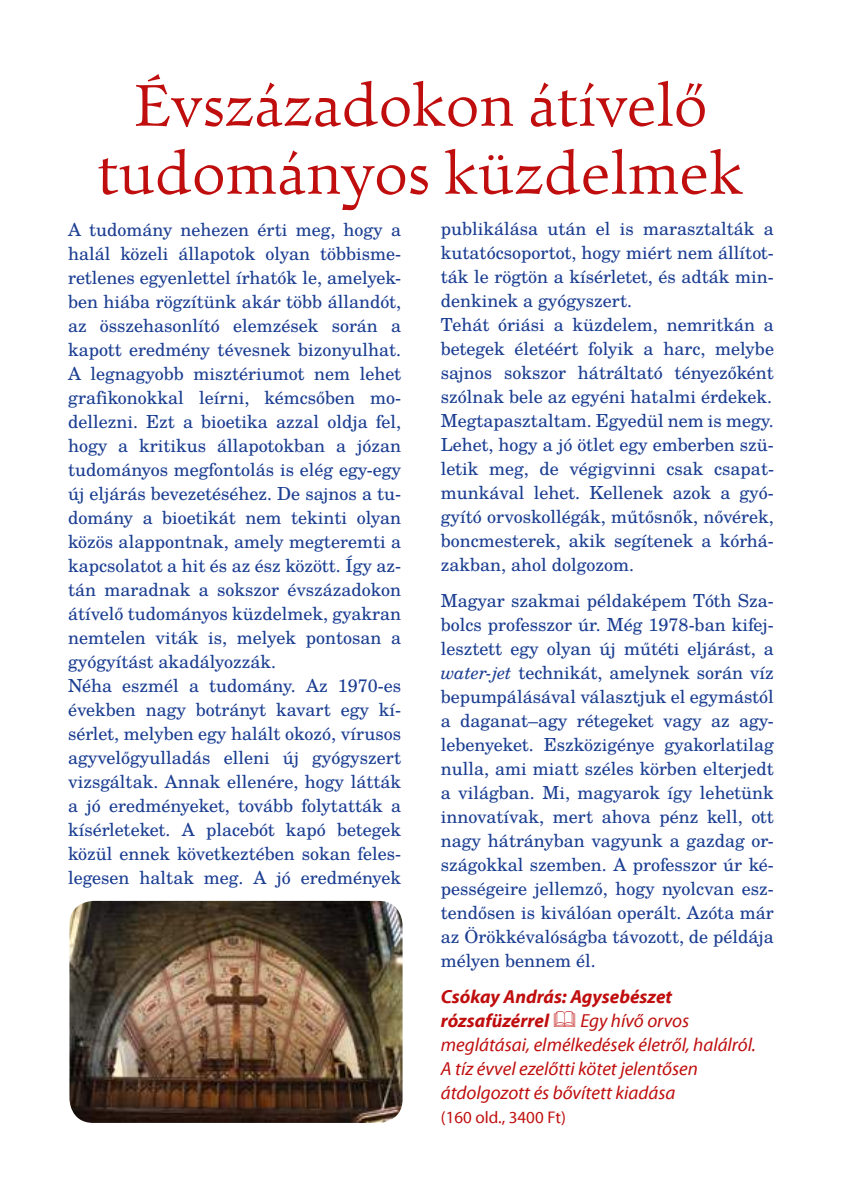
<style>
.page{position:relative;width:842px;height:1191px;background:#fff}
.page>*{position:absolute;margin:0;border:0;box-sizing:border-box;transform-origin:0 0}
.t1{font:64px/68px "Walleye";color:#c00d0d;text-align:center}
.t2{font:italic 19px/24px "Myriad Pro";color:#c00d0d}
.t3{font:italic 700 19px/24px "Myriad Pro";color:#c00d0d}
.t4{font:18px/24px "Te X Gyre Schola";color:#1b3e92}
.t5{font:17px "Myriad Pro";color:#c00d0d}
.s1{font-style:italic}
</style>
<div class="page">
<img style="left:69px;top:901px;width:334px;height:222px">
<h1 class="t1" style="left:98px;top:74px;width:647px">Évszázadokon átívelő tudományos küzdelmek</h1>
<p class="t4" style="left:68px;top:217px;width:335px">A tudomány nehezen érti meg, hogy a halál közeli állapotok olyan több is me&shy;retlenes egyenlettel írhatók le, amelyek&shy;ben hiába rögzítünk akár több állandót, az összehasonlító elemzések során a kapott eredmény tévesnek bizonyulhat.<br>A legnagyobb misztériumot nem lehet grafikonokkal leírni, kémcsőben mo&shy;dellezni. Ezt a bioetika azzal oldja fel, hogy a kritikus állapotokban a józan tudományos megfontolás is elég egy-egy új eljárás bevezetéséhez. De sajnos a tu&shy;domány a bioetikát nem tekinti olyan közös alappontnak, amely megteremti a kapcsolatot a hit és az ész között. Így az&shy;tán maradnak a sokszor évszázadokon átívelő tudományos küzdelmek, gyakran nemtelen viták is, melyek pontosan a gyógyítást akadályozzák.<br>Néha eszmél a tudomány. Az 1970-es években nagy botrányt kavart egy kí&shy;sérlet, melyben egy halált okozó, vírusos agyvelőgyulladás elleni új gyógyszert vizsgáltak. Annak ellenére, hogy látták a jó eredményeket, tovább folytatták a kísérleteket. A placebót kapó betegek közül ennek következtében sokan feles&shy;legesen haltak meg. A jó eredmények</p>
<p class="t4" style="left:441px;top:217px;width:335px">publikálása után el is marasztalták a kutatócsoportot, hogy miért nem állítot&shy;ták le rögtön a kísérletet, és adták min&shy;denkinek a gyógyszert.<br>Tehát óriási a küzdelem, nemritkán a betegek életéért folyik a harc, melybe sajnos sokszor hátráltató tényezőként szólnak bele az egyéni hatalmi érdekek.<br>Megtapasztaltam. Egyedül nem is megy.<br>Lehet, hogy a jó ötlet egy emberben szü&shy;letik meg, de végigvinni csak csapat&shy;munkával lehet. Kellenek azok a gyó&shy;gyító orvoskollégák, műtősnők, nővérek, boncmesterek, akik segítenek a kórhá&shy;zakban, ahol dolgozom.</p>
<p class="t4" style="left:441px;top:588px;width:335px;text-align:justify">Magyar szakmai példaképem Tóth Sza&shy;bolcs professzor úr. Még 1978-ban kifej&shy;lesztett egy olyan új műtéti eljárást, a <span class="s1">water-jet</span> technikát, amelynek során víz bepumpálásával választjuk el egymástól a daganat–agy rétegeket vagy az agy&shy;lebenyeket. Eszközigénye gyakorlatilag nulla, ami miatt széles körben elterjedt a világban. Mi, magyarok így lehetünk innovatívak, mert ahova pénz kell, ott nagy hátrányban vagyunk a gazdag or&shy;szágokkal szemben. A professzor úr ké&shy;pességeire jellemző, hogy nyolcvan esz&shy;tendősen is kiválóan operált. Azóta már az Örökkévalóságba távozott, de példája mélyen bennem él.</p>
<p class="t3" style="left:441px;top:984px;width:233px">Csókay András: Agysebészet rózsafüzérrel</p>
<p class="t2" style="left:441px;top:1007px;width:317px;text-indent:139px">Egy hívő orvos meglátásai, elmélkedések életről, halálról.<br>A tíz évvel ezelőtti kötet jelentősen átdolgozott és bővített kiadása</p>
<p class="t5" style="left:441px;top:1106px;width:127px">(160 old., 3400 Ft)</p>
</div>
